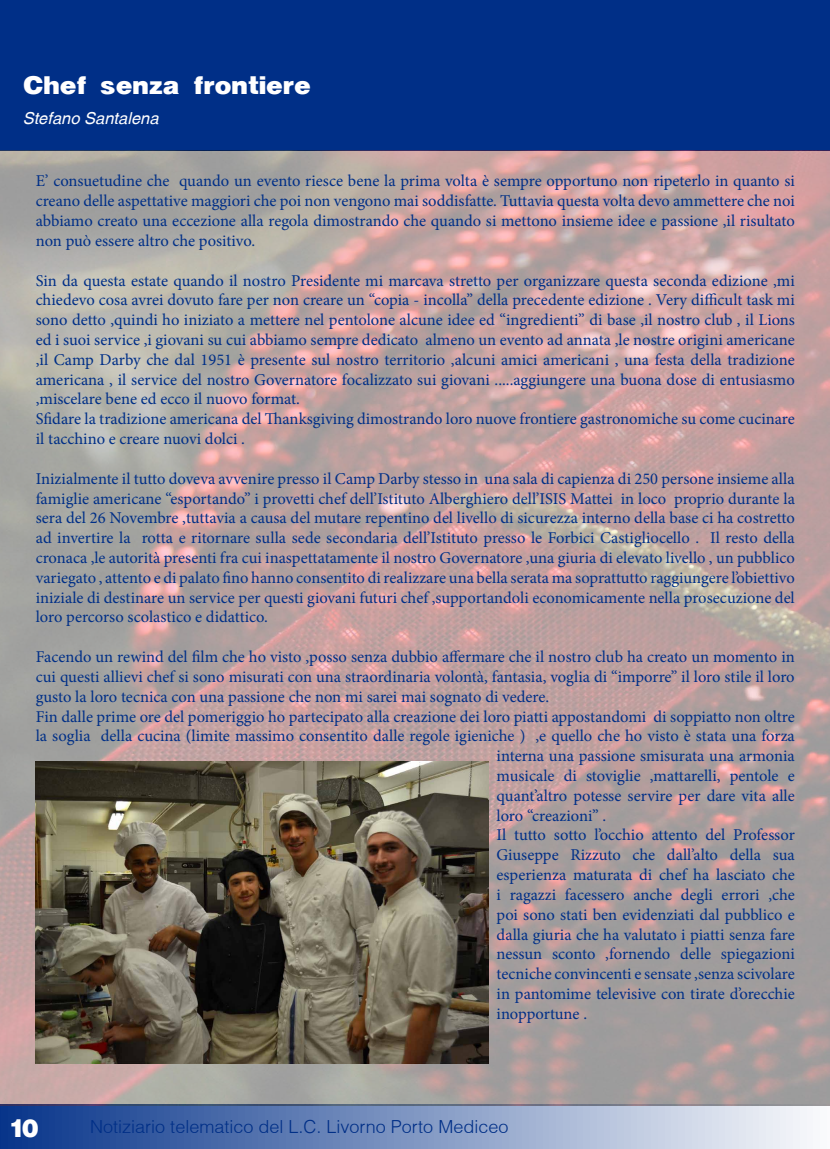
<style>
.page{position:relative;width:830px;height:1149px;background:#fff}
.page>*{position:absolute;margin:0;border:0;box-sizing:border-box;transform-origin:0 0}
.t1{font:27px "Helvetica Black cyr Bold";color:#fff}
.t2{font:300 18px "Helvetica";color:#002f87}
.t3{font:16.5px/19.8px "Minion Pro";color:#002f87;text-align:justify}
.t4{font:italic 16.5px "Helvetica cyr";color:#fff}
</style>
<div class="page">
<svg style="left:0;top:1104px;width:829px;height:44px;background:#7f95bf"></svg>
<div style="left:0;top:0;width:829px;height:150px;background:#002f87"></div>
<img style="left:0;top:150px;width:829px;height:954px">
<img style="left:36px;top:761px;width:452px;height:302px">
<h1 class="t1" style="left:23px;top:71px;width:290px">Chef senza frontiere</h1>
<p class="t4" style="left:23px;top:109px;width:137px">Stefano Santalena</p>
<p class="t3" style="left:36px;top:171px;width:760px">E’ consuetudine che quando un evento riesce bene la prima volta è sempre opportuno non ripeterlo in quanto si creano delle aspettative maggiori che poi non vengono mai soddisfatte. Tuttavia questa volta devo ammettere che noi abbiamo creato una eccezione alla regola dimostrando che quando si mettono insieme idee e passione ,il risultato non può essere altro che positivo.</p>
<p class="t3" style="left:36px;top:270px;width:760px;text-align:left">Sin da questa estate quando il nostro Presidente mi marcava stretto per organizzare questa seconda edizione ,mi chiedevo cosa avrei dovuto fare per non creare un “copia - incolla” della precedente edizione . Very difficult task mi sono detto ,quindi ho iniziato a mettere nel pentolone alcune idee ed “ingredienti” di base ,il nostro club , il Lions ed i suoi service ,i giovani su cui abbiamo sempre dedicato almeno un evento ad annata ,le nostre origini americane ,il Camp Darby che dal 1951 è presente sul nostro territorio ,alcuni amici americani , una festa della tradizione americana , il service del nostro Governatore focalizzato sui giovani .....aggiungere una buona dose di entusiasmo ,miscelare bene ed ecco il nuovo format.<br>Sfidare la tradizione americana del Thanksgiving dimostrando loro nuove frontiere gastronomiche su come cucinare il tacchino e creare nuovi dolci .</p>
<p class="t3" style="left:36px;top:468px;width:760px">Inizialmente il tutto doveva avvenire presso il Camp Darby stesso in una sala di capienza di 250 persone insieme alla famiglie americane “esportando” i provetti chef dell’Istituto Alberghiero dell’ISIS Mattei in loco proprio durante la sera del 26 Novembre ,tuttavia a causa del mutare repentino del livello di sicurezza interno della base ci ha costretto ad invertire la rotta e ritornare sulla sede secondaria dell’Istituto presso le Forbici Castigliocello . Il resto della cronaca ,le autorità presenti fra cui inaspettatamente il nostro Governatore ,una giuria di elevato livello , un pubblico variegato , attento e di palato fino hanno consentito di realizzare una bella serata ma soprattutto raggiungere l’obiettivo iniziale di destinare un service per questi giovani futuri chef ,supportandoli economicamente nella prosecuzione del loro percorso scolastico e didattico.</p>
<p class="t3" style="left:36px;top:646px;width:760px">Facendo un rewind del film che ho visto ,posso senza dubbio affermare che il nostro club ha creato un momento in</p>
<p class="t3" style="left:36px;top:666px;width:760px">cui questi allievi chef si sono misurati con una straordinaria volontà, fantasia, voglia di “imporre” il loro stile il loro</p>
<p class="t3" style="left:36px;top:686px;width:514px">gusto la loro tecnica con una passione che non mi sarei mai sognato di vedere.</p>
<p class="t3" style="left:36px;top:706px;width:760px">Fin dalle prime ore del pomeriggio ho partecipato alla creazione dei loro piatti appostandomi di soppiatto non oltre</p>
<p class="t3" style="left:36px;top:726px;width:760px">la soglia della cucina (limite massimo consentito dalle regole igieniche ) ,e quello che ho visto è stata una forza</p>
<p class="t3" style="left:496px;top:745px;width:299px">interna una passione smisurata una armonia</p>
<p class="t3" style="left:496px;top:765px;width:299px">musicale di stoviglie ,mattarelli, pentole e</p>
<p class="t3" style="left:496px;top:785px;width:299px">quant’altro potesse servire per dare vita alle</p>
<p class="t3" style="left:496px;top:805px;width:111px">loro “creazioni” .</p>
<p class="t3" style="left:496px;top:825px;width:299px">Il tutto sotto l’occhio attento del Professor</p>
<p class="t3" style="left:496px;top:844px;width:299px">Giuseppe Rizzuto che dall’alto della sua</p>
<p class="t3" style="left:496px;top:864px;width:299px">esperienza maturata di chef ha lasciato che</p>
<p class="t3" style="left:496px;top:884px;width:299px">i ragazzi facessero anche degli errori ,che</p>
<p class="t3" style="left:496px;top:904px;width:299px">poi sono stati ben evidenziati dal pubblico e</p>
<p class="t3" style="left:496px;top:924px;width:299px">dalla giuria che ha valutato i piatti senza fare</p>
<p class="t3" style="left:496px;top:943px;width:299px">nessun sconto ,fornendo delle spiegazioni</p>
<p class="t3" style="left:496px;top:963px;width:299px">tecniche convincenti e sensate ,senza scivolare</p>
<p class="t3" style="left:496px;top:983px;width:299px">in pantomime televisive con tirate d’orecchie</p>
<p class="t3" style="left:496px;top:1003px;width:92px">inopportune .</p>
<h1 class="t1" style="left:11px;top:1114px;width:30px">10</h1>
<p class="t2" style="left:90px;top:1114px;width:419px">Notiziario telematico del L.C. Livorno Porto Mediceo</p>
</div>
